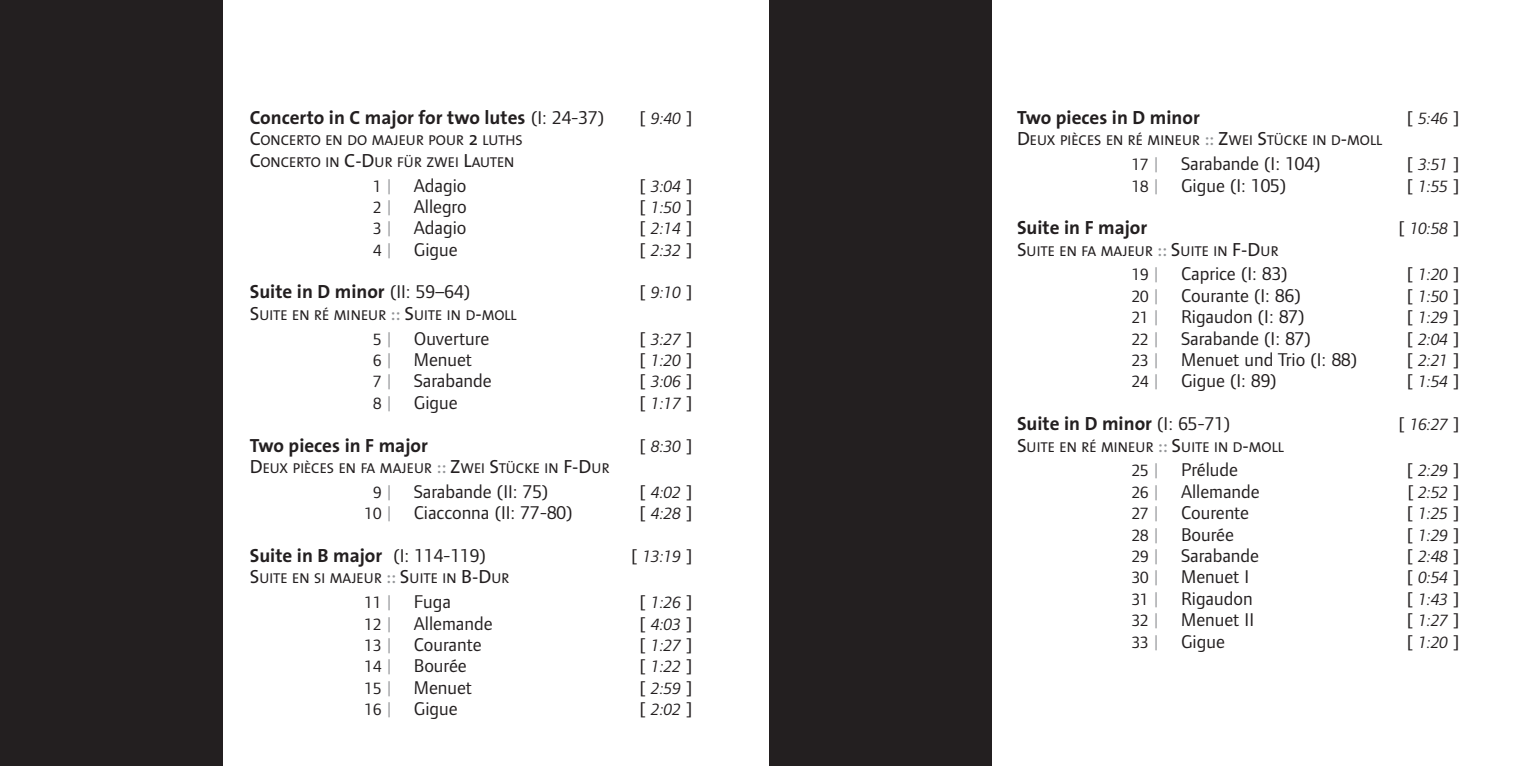
<style>
.page{position:relative;width:1539px;height:766px;background:#fff}
.page>*{position:absolute;margin:0;border:0;box-sizing:border-box;transform-origin:0 0}
.t1{font:19.12px "Foundry Form Sans";color:#231f20}
.t2{font:700 19.12px "The Sans";color:#231f20}
.t3{font:italic 16.88px "Foundry Form Sans";color:#231f20}
.t4{font:14.4px/21.4px "The Sans";color:#231f20}
.s1{font-family:"Foundry Form Sans";font-weight:400}
.s2{font-style:normal;font-size:19.12px}
.s3{font-size:19.12px}
.s4{font-size:16.88px}
.s5{color:#939598}
.s6{font-size:19.12px;color:#939598}
</style>
<div class="page">
<div style="left:0;top:0;width:223px;height:765px;background:#231f20"></div>
<div style="left:770px;top:0;width:222px;height:765px;background:#231f20"></div>
<p class="t2" style="left:250px;top:110px;width:356px">Concerto in C major for two lutes <span class="s1">(I: 24-37)</span></p>
<p class="t3" style="left:640px;top:108px;width:54px"><span class="s2">[</span> 9:40 <span class="s2">]</span></p>
<p class="t4" style="left:250px;top:131px;width:274px"><span class="s3">C</span>ONCERTO EN DO MAJEUR POUR <span class="s3">2</span> LUTHS<br><span class="s3">C</span>ONCERTO IN <span class="s3">C-D</span>UR FÜR ZWEI <span class="s3">L</span>AUTEN</p>
<p class="t1" style="left:373px;top:178px;width:95px"><span class="s4">1</span> <span class="s5">|</span> Adagio</p>
<p class="t3" style="left:640px;top:176px;width:54px"><span class="s2">[</span> 3:04 <span class="s2">]</span></p>
<p class="t1" style="left:373px;top:199px;width:95px"><span class="s4">2</span> <span class="s5">|</span> Allegro</p>
<p class="t3" style="left:640px;top:197px;width:54px"><span class="s2">[</span> 1:50 <span class="s2">]</span></p>
<p class="t1" style="left:373px;top:221px;width:95px"><span class="s4">3</span> <span class="s5">|</span> Adagio</p>
<p class="t3" style="left:640px;top:218px;width:54px"><span class="s2">[</span> 2:14 <span class="s2">]</span></p>
<p class="t1" style="left:373px;top:242px;width:86px"><span class="s4">4</span> <span class="s5">|</span> Gigue</p>
<p class="t3" style="left:640px;top:240px;width:54px"><span class="s2">[</span> 2:32 <span class="s2">]</span></p>
<p class="t2" style="left:250px;top:284px;width:222px">Suite in D minor <span class="s1">(II: 59–64)</span></p>
<p class="t3" style="left:640px;top:283px;width:54px"><span class="s2">[</span> 9:10 <span class="s2">]</span></p>
<p class="t4" style="left:250px;top:305px;width:268px"><span class="s3">S</span>UITE EN RÉ MINEUR <span class="s6">::</span> <span class="s3">S</span>UITE IN D<span class="s3">-</span>MOLL</p>
<p class="t1" style="left:373px;top:331px;width:118px"><span class="s4">5</span> <span class="s5">|</span> Ouverture</p>
<p class="t3" style="left:640px;top:329px;width:54px"><span class="s2">[</span> 3:27 <span class="s2">]</span></p>
<p class="t1" style="left:373px;top:352px;width:101px"><span class="s4">6</span> <span class="s5">|</span> Menuet</p>
<p class="t3" style="left:640px;top:350px;width:54px"><span class="s2">[</span> 1:20 <span class="s2">]</span></p>
<p class="t1" style="left:373px;top:374px;width:120px"><span class="s4">7</span> <span class="s5">|</span> Sarabande</p>
<p class="t3" style="left:640px;top:371px;width:54px"><span class="s2">[</span> 3:06 <span class="s2">]</span></p>
<p class="t1" style="left:373px;top:395px;width:86px"><span class="s4">8</span> <span class="s5">|</span> Gigue</p>
<p class="t3" style="left:640px;top:393px;width:54px"><span class="s2">[</span> 1:17 <span class="s2">]</span></p>
<p class="t2" style="left:250px;top:437px;width:180px">Two pieces in F major</p>
<p class="t3" style="left:640px;top:436px;width:54px"><span class="s2">[</span> 8:30 <span class="s2">]</span></p>
<p class="t4" style="left:250px;top:458px;width:361px"><span class="s3">D</span>EUX PIÈCES EN FA MAJEUR <span class="s6">::</span> <span class="s3">Z</span>WEI <span class="s3">S</span>TÜCKE IN <span class="s3">F-D</span>UR</p>
<p class="t1" style="left:373px;top:484px;width:177px"><span class="s4">9</span> <span class="s5">|</span> Sarabande (II: 75)</p>
<p class="t3" style="left:640px;top:482px;width:54px"><span class="s2">[</span> 4:02 <span class="s2">]</span></p>
<p class="t1" style="left:365px;top:505px;width:209px"><span class="s4">10</span> <span class="s5">|</span> Ciacconna (II: 77-80)</p>
<p class="t3" style="left:640px;top:503px;width:54px"><span class="s2">[</span> 4:28 <span class="s2">]</span></p>
<p class="t2" style="left:250px;top:548px;width:237px">Suite in B major <span class="s1">(I: 114-119)</span></p>
<p class="t3" style="left:631px;top:546px;width:63px"><span class="s2">[</span> 13:19 <span class="s2">]</span></p>
<p class="t4" style="left:250px;top:569px;width:261px"><span class="s3">S</span>UITE EN SI MAJEUR <span class="s6">::</span> <span class="s3">S</span>UITE IN <span class="s3">B-D</span>UR</p>
<p class="t1" style="left:365px;top:594px;width:88px"><span class="s4">11</span> <span class="s5">|</span> Fuga</p>
<p class="t3" style="left:640px;top:592px;width:54px"><span class="s2">[</span> 1:26 <span class="s2">]</span></p>
<p class="t1" style="left:365px;top:615px;width:129px"><span class="s4">12</span> <span class="s5">|</span> Allemande</p>
<p class="t3" style="left:640px;top:613px;width:54px"><span class="s2">[</span> 4:03 <span class="s2">]</span></p>
<p class="t1" style="left:365px;top:637px;width:119px"><span class="s4">13</span> <span class="s5">|</span> Courante</p>
<p class="t3" style="left:640px;top:635px;width:54px"><span class="s2">[</span> 1:27 <span class="s2">]</span></p>
<p class="t1" style="left:365px;top:658px;width:104px"><span class="s4">14</span> <span class="s5">|</span> Bourée</p>
<p class="t3" style="left:640px;top:656px;width:54px"><span class="s2">[</span> 1:22 <span class="s2">]</span></p>
<p class="t1" style="left:365px;top:680px;width:109px"><span class="s4">15</span> <span class="s5">|</span> Menuet</p>
<p class="t3" style="left:640px;top:677px;width:54px"><span class="s2">[</span> 2:59 <span class="s2">]</span></p>
<p class="t1" style="left:365px;top:701px;width:94px"><span class="s4">16</span> <span class="s5">|</span> Gigue</p>
<p class="t3" style="left:640px;top:699px;width:54px"><span class="s2">[</span> 2:02 <span class="s2">]</span></p>
<p class="t2" style="left:1017px;top:110px;width:184px">Two pieces in D minor</p>
<p class="t3" style="left:1407px;top:108px;width:54px"><span class="s2">[</span> 5:46 <span class="s2">]</span></p>
<p class="t4" style="left:1017px;top:131px;width:367px"><span class="s3">D</span>EUX PIÈCES EN RÉ MINEUR <span class="s6">::</span> <span class="s3">Z</span>WEI <span class="s3">S</span>TÜCKE IN D<span class="s3">-</span>MOLL</p>
<p class="t1" style="left:1132px;top:156px;width:190px"><span class="s4">17</span> <span class="s5">|</span> Sarabande (I: 104)</p>
<p class="t3" style="left:1407px;top:154px;width:54px"><span class="s2">[</span> 3:51 <span class="s2">]</span></p>
<p class="t1" style="left:1132px;top:178px;width:156px"><span class="s4">18</span> <span class="s5">|</span> Gigue (I: 105)</p>
<p class="t3" style="left:1407px;top:176px;width:54px"><span class="s2">[</span> 1:55 <span class="s2">]</span></p>
<p class="t2" style="left:1017px;top:220px;width:132px">Suite in F major</p>
<p class="t3" style="left:1398px;top:218px;width:63px"><span class="s2">[</span> 10:58 <span class="s2">]</span></p>
<p class="t4" style="left:1017px;top:241px;width:263px"><span class="s3">S</span>UITE EN FA MAJEUR <span class="s6">::</span> <span class="s3">S</span>UITE IN <span class="s3">F-D</span>UR</p>
<p class="t1" style="left:1132px;top:267px;width:157px"><span class="s4">19</span> <span class="s5">|</span> Caprice (I: 83)</p>
<p class="t3" style="left:1407px;top:265px;width:54px"><span class="s2">[</span> 1:20 <span class="s2">]</span></p>
<p class="t1" style="left:1132px;top:288px;width:170px"><span class="s4">20</span> <span class="s5">|</span> Courante (I: 86)</p>
<p class="t3" style="left:1407px;top:286px;width:54px"><span class="s2">[</span> 1:50 <span class="s2">]</span></p>
<p class="t1" style="left:1132px;top:309px;width:174px"><span class="s4">21</span> <span class="s5">|</span> Rigaudon (I: 87)</p>
<p class="t3" style="left:1407px;top:307px;width:54px"><span class="s2">[</span> 1:29 <span class="s2">]</span></p>
<p class="t1" style="left:1132px;top:331px;width:181px"><span class="s4">22</span> <span class="s5">|</span> Sarabande (I: 87)</p>
<p class="t3" style="left:1407px;top:329px;width:54px"><span class="s2">[</span> 2:04 <span class="s2">]</span></p>
<p class="t1" style="left:1132px;top:352px;width:227px"><span class="s4">23</span> <span class="s5">|</span> Menuet und Trio (I: 88)</p>
<p class="t3" style="left:1407px;top:350px;width:54px"><span class="s2">[</span> 2:21 <span class="s2">]</span></p>
<p class="t1" style="left:1132px;top:374px;width:146px"><span class="s4">24</span> <span class="s5">|</span> Gigue (I: 89)</p>
<p class="t3" style="left:1407px;top:371px;width:54px"><span class="s2">[</span> 1:54 <span class="s2">]</span></p>
<p class="t2" style="left:1017px;top:416px;width:215px">Suite in D minor <span class="s1">(I: 65-71)</span></p>
<p class="t3" style="left:1398px;top:414px;width:63px"><span class="s2">[</span> 16:27 <span class="s2">]</span></p>
<p class="t4" style="left:1017px;top:437px;width:268px"><span class="s3">S</span>UITE EN RÉ MINEUR <span class="s6">::</span> <span class="s3">S</span>UITE IN D<span class="s3">-</span>MOLL</p>
<p class="t1" style="left:1132px;top:462px;width:108px"><span class="s4">25</span> <span class="s5">|</span> Prélude</p>
<p class="t3" style="left:1407px;top:460px;width:54px"><span class="s2">[</span> 2:29 <span class="s2">]</span></p>
<p class="t1" style="left:1132px;top:484px;width:129px"><span class="s4">26</span> <span class="s5">|</span> Allemande</p>
<p class="t3" style="left:1408px;top:482px;width:54px"><span class="s2">[</span> 2:52 <span class="s2">]</span></p>
<p class="t1" style="left:1132px;top:505px;width:119px"><span class="s4">27</span> <span class="s5">|</span> Courente</p>
<p class="t3" style="left:1407px;top:503px;width:54px"><span class="s2">[</span> 1:25 <span class="s2">]</span></p>
<p class="t1" style="left:1132px;top:527px;width:104px"><span class="s4">28</span> <span class="s5">|</span> Bourée</p>
<p class="t3" style="left:1407px;top:524px;width:54px"><span class="s2">[</span> 1:29 <span class="s2">]</span></p>
<p class="t1" style="left:1132px;top:548px;width:129px"><span class="s4">29</span> <span class="s5">|</span> Sarabande</p>
<p class="t3" style="left:1407px;top:546px;width:54px"><span class="s2">[</span> 2:48 <span class="s2">]</span></p>
<p class="t1" style="left:1132px;top:569px;width:119px"><span class="s4">30</span> <span class="s5">|</span> Menuet I</p>
<p class="t3" style="left:1407px;top:567px;width:54px"><span class="s2">[</span> 0:54 <span class="s2">]</span></p>
<p class="t1" style="left:1132px;top:591px;width:122px"><span class="s4">31</span> <span class="s5">|</span> Rigaudon</p>
<p class="t3" style="left:1407px;top:589px;width:54px"><span class="s2">[</span> 1:43 <span class="s2">]</span></p>
<p class="t1" style="left:1132px;top:612px;width:124px"><span class="s4">32</span> <span class="s5">|</span> Menuet II</p>
<p class="t3" style="left:1407px;top:610px;width:54px"><span class="s2">[</span> 1:27 <span class="s2">]</span></p>
<p class="t1" style="left:1132px;top:633px;width:94px"><span class="s4">33</span> <span class="s5">|</span> Gigue</p>
<p class="t3" style="left:1407px;top:631px;width:54px"><span class="s2">[</span> 1:20 <span class="s2">]</span></p>
</div>
